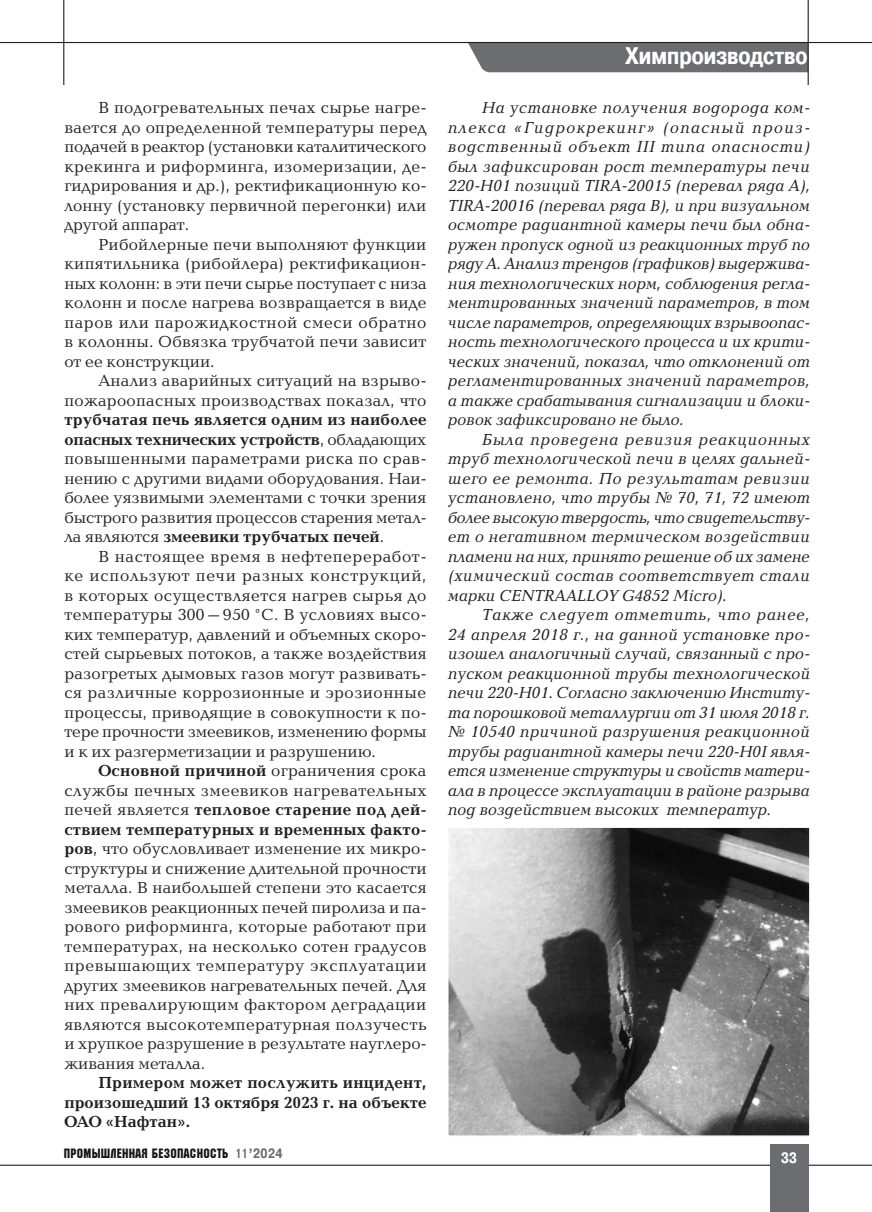
<style>
.page{position:relative;width:872px;height:1212px;background:#fff}
.page>*{position:absolute;margin:0;border:0;box-sizing:border-box;transform-origin:0 0}
.Rubr{font:700 24px "Pragmatica Cond C";color:#fff}
.Baltika_10{font:16.5px/19.5px "Baltica C";color:#231f20;text-align:justify}
.Baltika_10-2{font:italic 16.5px/19.5px "Baltica C";color:#231f20;text-align:justify}
.Baltika_10-3{font:700 16.5px/19.5px "Baltica C";color:#231f20;text-align:justify}
.t1{font:700 15px "Pragmatica Cond C";color:#fff}
.t2{font:13.5px "Machine C";letter-spacing:.025em;color:#171419}
.s1{font-weight:700}
.s2{font-family:"Pragmatica Cond C";font-weight:700;color:#6c6d70}
</style>
<div class="page">
<div style="left:468px;top:43px;width:339px;height:29px;background:#6c6d70"></div>
<hr style="left:0;top:1164px;width:872px;height:2px;background:#231f20">
<div style="left:770px;top:1144px;width:38px;height:68px;background:#6c6d70"></div>
<hr style="left:0;top:42px;width:872px;height:1px;background:#231f20">
<hr style="left:807px;top:0;width:1px;height:85px;background:#231f20">
<hr style="left:63px;top:0;width:1px;height:85px;background:#231f20">
<img style="left:450px;top:829px;width:357px;height:305px">
<div style="left:447px;top:826px;width:363px;height:311px;border:2px solid #fff"></div>
<p class="Baltika_10" style="left:64px;top:99px;width:364px;text-indent:34px">В подогревательных печах сырье нагре&shy;вается до определенной температуры перед подачей в реактор (установки каталитического крекинга и риформинга, изомеризации, де&shy;гидрирования и др.), ректификационную ко&shy;лонну (установку первичной перегонки) или другой аппарат.</p>
<p class="Baltika_10" style="left:64px;top:235px;width:364px;text-indent:34px">Рибойлерные печи выполняют функции кипятильника (рибойлера) ректификацион&shy;ных колонн: в эти печи сырье поступает с низа колонн и после нагрева возвращается в виде паров или парожидкостной смеси обратно в колонны. Обвязка трубчатой печи зависит от ее конструкции.</p>
<p class="Baltika_10" style="left:64px;top:372px;width:364px;text-indent:34px">Анализ аварийных ситуаций на взрыво&shy;пожароопасных производствах показал, что <span class="s1">трубчатая печь является одним из наиболее опасных технических устройств</span>, обладающих повышенными параметрами риска по срав&shy;нению с другими видами оборудования. Наи&shy;более уязвимыми элементами с точки зрения быстрого развития процессов старения метал&shy;ла являются <span class="s1">змеевики трубчатых печей</span>.</p>
<p class="Baltika_10" style="left:64px;top:547px;width:364px;text-indent:34px">В настоящее время в нефтепереработ&shy;ке используют печи разных конструкций, в которых осуществляется нагрев сырья до температуры 300–950 °С. В условиях высо&shy;ких температур, давлений и объемных скоро&shy;стей сырьевых потоков, а также воздействия разогретых дымовых газов могут развивать&shy;ся различные коррозионные и эрозионные процессы, приводящие в совокупности к по&shy;тере прочности змеевиков, изменению формы и к их разгерметизации и разрушению.</p>
<p class="Baltika_10" style="left:64px;top:762px;width:364px;text-indent:34px"><span class="s1">Основной причиной</span> ограничения срока службы печных змеевиков нагревательных печей является <span class="s1">тепловое старение под дей&shy;ствием температурных и временных факто&shy;ров</span>, что обусловливает изменение их микро&shy;структуры и снижение длительной прочности металла. В наибольшей степени это касается змеевиков реакционных печей пиролиза и па&shy;рового риформинга, которые работают при температурах, на несколько сотен градусов превышающих температуру эксплуатации других змеевиков нагревательных печей. Для них превалирующим фактором деградации являются высокотемпературная ползучесть и хрупкое разрушение в результате науглеро&shy;живания металла.</p>
<p class="Baltika_10-3" style="left:64px;top:1074px;width:364px;text-indent:34px">Примером может послужить инцидент, произошедший 13 октября 2023 г. на объекте ОАО «Нафтан».</p>
<p class="t2" style="left:64px;top:1145px;width:220px">ПроМышленная безопасность <span class="s2">11’2024</span></p>
<p class="Rubr" style="left:625px;top:42px;width:183px">Химпроизводство</p>
<p class="Baltika_10-2" style="left:448px;top:99px;width:364px;text-indent:34px">На установке получения водорода ком&shy;плекса «Гидрокрекинг» (опасный произ&shy;водственный объект III типа опасности) был зафиксирован рост температуры печи 220-Н01 позиций TIRA-20015 (перевал ряда А), TIRA-20016 (перевал ряда В), и при визуальном осмотре радиантной камеры печи был обна&shy;ружен пропуск одной из реакционных труб по ряду А. Анализ трендов (графиков) выдержива&shy;ния технологических норм, соблюдения регла&shy;ментированных значений параметров, в том числе параметров, определяющих взрывоопас&shy;ность технологического процесса и их крити&shy;ческих значений, показал, что отклонений от регламентированных значений параметров, а также срабатывания сигнализации и блоки&shy;ровок зафиксировано не было.</p>
<p class="Baltika_10-2" style="left:448px;top:430px;width:364px;text-indent:34px">Была проведена ревизия реакционных труб технологической печи в целях дальней&shy;шего ее ремонта. По результатам ревизии установлено, что трубы № 70, 71, 72 имеют более высокую твердость, что свидетельству&shy;ет о негативном термическом воздействии пламени на них, принято решение об их замене (химический состав соответствует стали марки CENTRAALLOY G4852 Micro).</p>
<p class="Baltika_10-2" style="left:448px;top:606px;width:364px;text-indent:34px">Также следует отметить, что ранее, 24 апреля 2018 г., на данной установке про&shy;изошел аналогичный случай, связанный с про&shy;пуском реакционной трубы технологической печи 220-H01. Согласно заключению Институ&shy;та порошковой металлургии от 31 июля 2018 г. № 10540 причиной разрушения реакционной трубы радиантной камеры печи 220-H0I явля&shy;ется изменение структуры и свойств матери&shy;ала в процессе эксплуатации в районе разрыва под воздействием высоких температур.</p>
<p class="t1" style="left:781px;top:1149px;width:17px">33</p>
</div>
